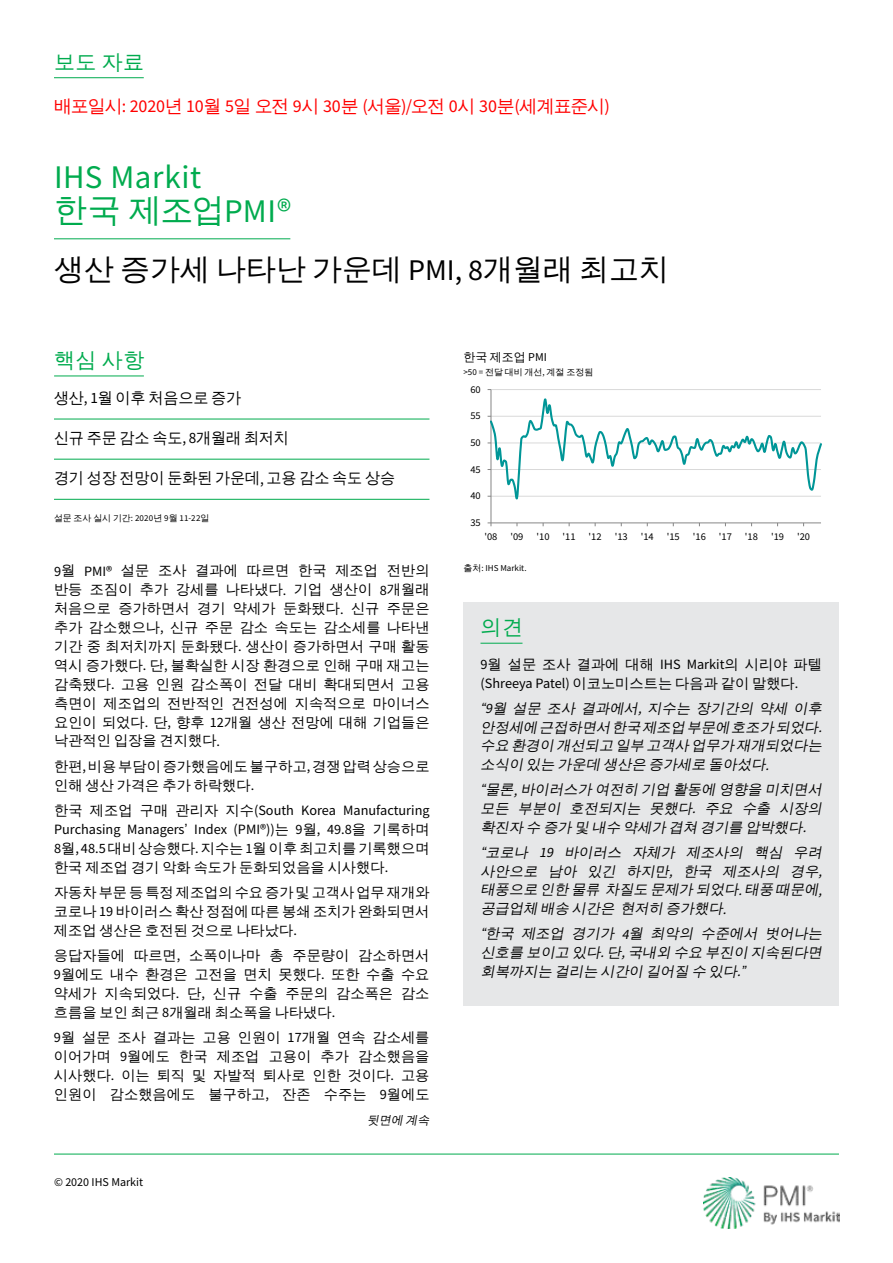
<style>
.page{position:relative;width:893px;height:1263px;background:#fff}
.page>*{position:absolute;margin:0;border:0;box-sizing:border-box;transform-origin:0 0}
.t1{font:33px "Source Sans Pro";letter-spacing:.015em;color:#00ab4e}
.t2{font:33px "Un Dotum";color:#00ab4e}
.t3{font:30px "Un Dotum";color:#000}
.t4{font:21px "Un Dotum";letter-spacing:.025em;color:#00ab4e}
.t5{font:18px "Un Dotum";letter-spacing:-.065em;color:#f00}
.t6{font:15.75px "Un Dotum";letter-spacing:-.01em;color:#000;scale:.96 1}
.t7{font:14.25px/18.9px "Un Dotum";color:#000;text-align:justify}
.t8{font:italic 14.25px/18.8px "Un Dotum";color:#000;text-align:justify}
.t9{font:14.25px/18.9px "Source Sans Pro";color:#000}
.t10{font:12px "Source Sans Pro";color:#000}
.t11{font:12px "Un Dotum";color:#000}
.t12{font:italic 12px "Un Dotum";color:#000}
.t13{font:10.35px "Source Sans Pro";letter-spacing:-.005em;color:#000}
.t14{font:9px "Un Dotum";color:#000}
.t15{font:9px "Source Sans Pro";color:#000}
.s1{font-family:"Source Sans Pro"}
.s2{font-family:"Un Dotum"}
</style>
<div class="page">
<img style="left:704px;top:1177px;width:136px;height:51px">
<hr style="left:54px;top:1154px;width:785px;height:1px;background:#00ab4e">
<hr style="left:491px;top:389px;width:330px;height:1px;background:#d9d9d9">
<hr style="left:491px;top:390px;width:1px;height:133px;background:#868686">
<hr style="left:491px;top:522px;width:330px;height:1px;background:#868686">
<svg style="left:488px;top:522px;width:4px;height:4px"></svg>
<svg style="left:488px;top:397px;width:334px;height:104px"></svg>
<hr style="left:54px;top:376px;width:90px;height:1px;background:#00ab4e">
<hr style="left:54px;top:77px;width:90px;height:1px;background:#00ab4e">
<hr style="left:54px;top:238px;width:236px;height:1px;background:#00ab4e">
<hr style="left:54px;top:419px;width:375px;height:1px;background:#00ab4e">
<hr style="left:54px;top:459px;width:375px;height:1px;background:#00ab4e">
<hr style="left:54px;top:499px;width:375px;height:1px;background:#00ab4e">
<div style="left:463px;top:602px;width:376px;height:56px;background:#e6e7e8"></div>
<hr style="left:480px;top:643px;width:42px;height:1px;background:#00ab4e">
<div style="left:463px;top:658px;width:376px;height:348px;background:#e6e7e8"></div>
<h3 class="t4" style="left:54px;top:49px;width:92px">보도 자료</h3>
<p class="t5" style="left:54px;top:95px;width:557px">배포일시<span class="s1">: 2020</span>년 <span class="s1">10</span>월 <span class="s1">5</span>일 오전 <span class="s1">9</span>시 <span class="s1">30</span>분 <span class="s1">(</span>서울<span class="s1">)/</span>오전 <span class="s1">0</span>시 <span class="s1">30</span>분<span class="s1">(</span>세계표준시<span class="s1">)</span></p>
<h1 class="t1" style="left:54px;top:156px;width:149px">IHS Markit</h1>
<h1 class="t2" style="left:54px;top:190px;width:239px">한국 제조업<span class="s1">PMI®</span></h1>
<h2 class="t3" style="left:54px;top:250px;width:617px">생산 증가세 나타난 가운데 <span class="s1">PMI, 8</span>개월래 최고치</h2>
<h3 class="t4" style="left:54px;top:347px;width:92px">핵심 사항</h3>
<p class="t6" style="left:54px;top:388px;width:197px">생산<span class="s1">, 1</span>월 이후 처음으로 증가</p>
<p class="t6" style="left:54px;top:428px;width:246px">신규 주문 감소 속도<span class="s1">, 8</span>개월래 최저치</p>
<p class="t6" style="left:54px;top:468px;width:357px">경기 성장 전망이 둔화된 가운데<span class="s1">,</span> 고용 감소 속도 상승</p>
<p class="t14" style="left:54px;top:512px;width:157px">설문 조사 실시 기간<span class="s1">: 2020</span>년 <span class="s1">9</span>월 <span class="s1">11-22</span>일</p>
<p class="t7" style="left:54px;top:561px;width:377px"><span class="s1">9</span>월 <span class="s1">PMI®</span> 설문 조사 결과에 따르면 한국 제조업 전반의 반등 조짐이 추가 강세를 나타냈다<span class="s1">.</span> 기업 생산이 <span class="s1">8</span>개월래 처음으로 증가하면서 경기 약세가 둔화됐다<span class="s1">.</span> 신규 주문은 추가 감소했으나<span class="s1">,</span> 신규 주문 감소 속도는 감소세를 나타낸 기간 중 최저치까지 둔화됐다<span class="s1">.</span> 생산이 증가하면서 구매 활동 역시 증가했다<span class="s1">.</span> 단<span class="s1">,</span> 불확실한 시장 환경으로 인해 구매 재고는 감축됐다<span class="s1">.</span> 고용 인원 감소폭이 전달 대비 확대되면서 고용 측면이 제조업의 전반적인 건전성에 지속적으로 마이너스 요인이 되었다<span class="s1">.</span> 단<span class="s1">,</span> 향후 <span class="s1">12</span>개월 생산 전망에 대해 기업들은 낙관적인 입장을 견지했다<span class="s1">.</span></p>
<p class="t7" style="left:54px;top:756px;width:377px">한편<span class="s1">,</span> 비용부담이증가했음에도불구하고<span class="s1">,</span> 경쟁압력상승으로 인해 생산 가격은 추가 하락했다<span class="s1">.</span></p>
<p class="t9" style="left:54px;top:801px;width:377px"><span class="s2">한국 제조업 구매 관리자 지수</span>(South Korea Manufacturing<br>Purchasing Managers<span class="s2">’</span> Index (PMI®))<span class="s2">는</span> 9<span class="s2">월</span>, 49.8<span class="s2">을 기록하며</span></p>
<p class="t7" style="left:54px;top:838px;width:377px"><span class="s1">8</span>월<span class="s1">, 48.5</span> 대비상승했다<span class="s1">.</span> 지수는 <span class="s1">1</span>월이후최고치를기록했으며 한국 제조업 경기 악화 속도가 둔화되었음을 시사했다<span class="s1">.</span></p>
<p class="t7" style="left:54px;top:882px;width:377px">자동차부문등특정제조업의수요증가및고객사업무재개와 코로나 <span class="s1">19</span> 바이러스 확산 정점에 따른 봉쇄 조치가 완화되면서 제조업 생산은 호전된 것으로 나타났다<span class="s1">.</span></p>
<p class="t7" style="left:54px;top:945px;width:377px">응답자들에 따르면<span class="s1">,</span> 소폭이나마 총 주문량이 감소하면서 <span class="s1">9</span>월에도 내수 환경은 고전을 면치 못했다<span class="s1">.</span> 또한 수출 수요 약세가 지속되었다<span class="s1">.</span> 단<span class="s1">,</span> 신규 수출 주문의 감소폭은 감소 흐름을 보인 최근 <span class="s1">8</span>개월래 최소폭을 나타냈다<span class="s1">.</span></p>
<p class="t7" style="left:54px;top:1027px;width:377px"><span class="s1">9</span>월 설문 조사 결과는 고용 인원이 <span class="s1">17</span>개월 연속 감소세를 이어가며 <span class="s1">9</span>월에도 한국 제조업 고용이 추가 감소했음을 시사했다<span class="s1">.</span> 이는 퇴직 및 자발적 퇴사로 인한 것이다<span class="s1">.</span> 고용 인원이 감소했음에도 불구하고<span class="s1">,</span> 잔존 수주는 <span class="s1">9</span>월에도</p>
<p class="t10" style="left:54px;top:1175px;width:91px">© 2020 IHS Markit</p>
<p class="t12" style="left:367px;top:1112px;width:66px">뒷면에 계속</p>
<p class="t11" style="left:463px;top:349px;width:85px">한국 제조업 <span class="s1">PMI</span></p>
<p class="t14" style="left:463px;top:366px;width:131px"><span class="s1">&gt;50 =</span> 전달 대비 개선<span class="s1">,</span> 계절 조정됨</p>
<p class="t13" style="left:470px;top:383px;width:12px">60</p>
<p class="t13" style="left:470px;top:409px;width:12px">55</p>
<p class="t13" style="left:470px;top:436px;width:12px">50</p>
<p class="t13" style="left:470px;top:463px;width:12px">45</p>
<p class="t13" style="left:470px;top:489px;width:12px">40</p>
<p class="t13" style="left:470px;top:516px;width:12px">35</p>
<p class="t13" style="left:484px;top:530px;width:15px">'08</p>
<p class="t13" style="left:510px;top:530px;width:15px">'09</p>
<p class="t13" style="left:537px;top:530px;width:15px">'10</p>
<p class="t13" style="left:563px;top:530px;width:15px">'11</p>
<p class="t13" style="left:589px;top:530px;width:15px">'12</p>
<p class="t13" style="left:615px;top:530px;width:15px">'13</p>
<p class="t13" style="left:641px;top:530px;width:15px">'14</p>
<p class="t13" style="left:667px;top:530px;width:15px">'15</p>
<p class="t13" style="left:693px;top:530px;width:15px">'16</p>
<p class="t13" style="left:719px;top:530px;width:15px">'17</p>
<p class="t13" style="left:745px;top:530px;width:15px">'18</p>
<p class="t13" style="left:771px;top:530px;width:15px">'19</p>
<p class="t13" style="left:797px;top:530px;width:15px">'20</p>
<p class="t15" style="left:463px;top:562px;width:65px"><span class="s2">출처</span>: IHS Markit.</p>
<h3 class="t4" style="left:480px;top:614px;width:44px">의견</h3>
<p class="t7" style="left:480px;top:654px;width:343px"><span class="s1">9</span>월 설문 조사 결과에 대해 <span class="s1">IHS Markit</span>의 시리야 파텔</p>
<p class="t9" style="left:481px;top:674px;width:319px">(Shreeya Patel) <span class="s2">이코노미스트는 다음과 같이 말했다</span>.</p>
<p class="t8" style="left:480px;top:698px;width:346px">“<span class="s1">9</span>월 설문 조사 결과에서<span class="s1">,</span> 지수는 장기간의 약세 이후 안정세에근접하면서한국제조업부문에호조가되었다<span class="s1">. </span>수요 환경이 개선되고 일부 고객사 업무가재개되었다는 소식이 있는 가운데 생산은 증가세로 돌아섰다<span class="s1">.</span></p>
<p class="t8" style="left:481px;top:780px;width:346px">“물론<span class="s1">,</span>바이러스가 여전히 기업 활동에 영향을 미치면서 모든 부분이 호전되지는 못했다<span class="s1">.</span> 주요 수출 시장의 확진자 수 증가 및 내수 약세가 겹쳐 경기를 압박했다<span class="s1">.</span></p>
<p class="t8" style="left:481px;top:842px;width:346px">“코로나 <span class="s1">19</span> 바이러스 자체가 제조사의 핵심 우려 사안으로 남아 있긴 하지만<span class="s1">,</span> 한국 제조사의 경우<span class="s1">, </span>태풍으로 인한 물류 차질도 문제가 되었다<span class="s1">.</span>태풍 때문에<span class="s1">, </span>공급업체 배송 시간은 현저히 증가했다<span class="s1">.</span></p>
<p class="t8" style="left:481px;top:924px;width:346px">“한국 제조업 경기가 <span class="s1">4</span>월 최악의 수준에서 벗어나는 신호를 보이고 있다<span class="s1">.</span>단<span class="s1">,</span>국내외 수요 부진이 지속된다면 회복까지는 걸리는 시간이 길어질 수 있다<span class="s1">.</span>”</p>
</div>
